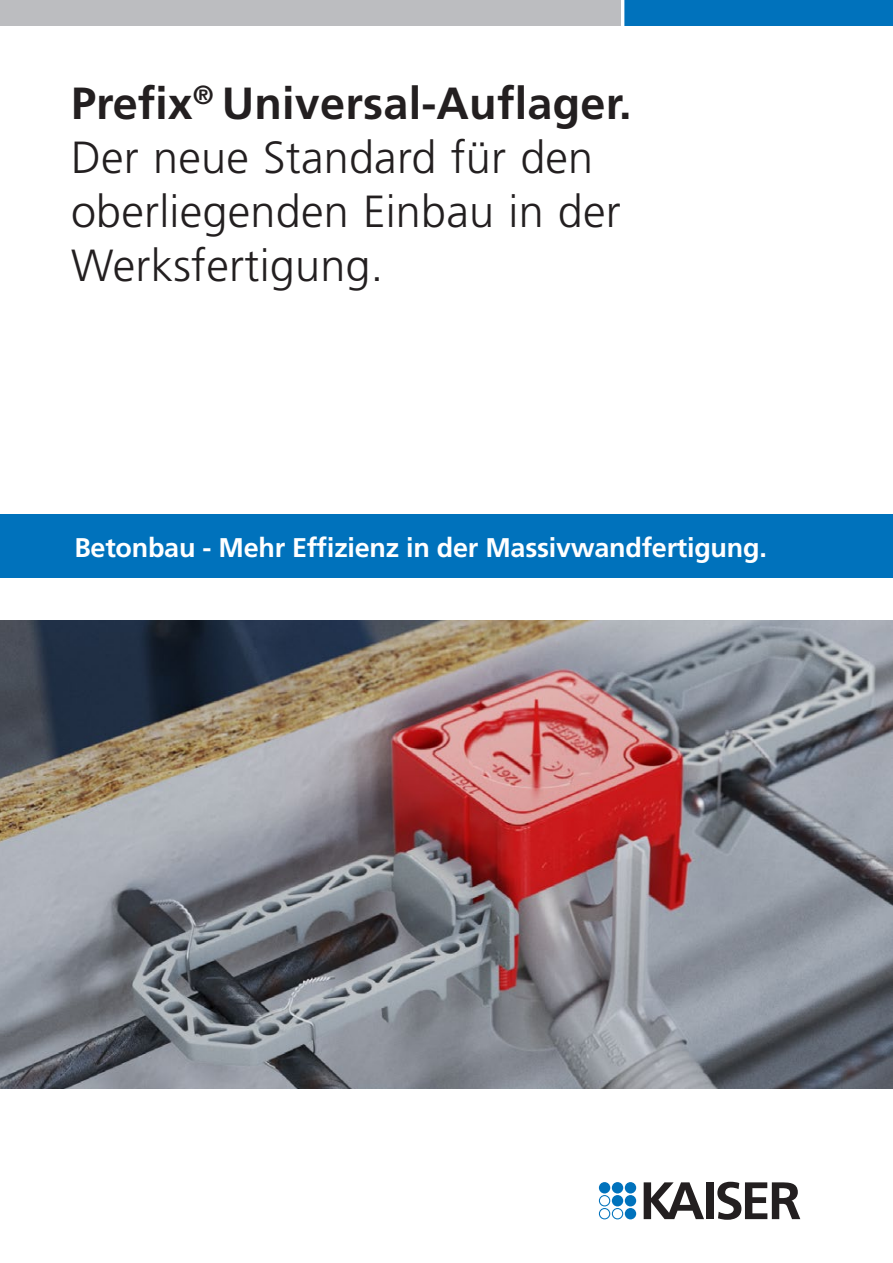
<style>
.page{position:relative;width:893px;height:1263px;background:#fff}
.page>*{position:absolute;margin:0;border:0;box-sizing:border-box;transform-origin:0 0}
.HEADLINE{font:300 45px "Frutiger LT Std";letter-spacing:.005em;color:#231f20}
.HEADLINE-2{font:700 45px "Frutiger LT Std";letter-spacing:.005em;color:#231f20}
.t1{font:700 27px "Frutiger LT Std";letter-spacing:-.01em;color:#fff}
</style>
<div class="page">
<div style="left:625px;top:1195px;width:11px;height:11px;background:#0072bc;border-radius:50%"></div>
<div style="left:612px;top:1182px;width:11px;height:11px;background:#0072bc;border-radius:50%"></div>
<div style="left:625px;top:1182px;width:11px;height:11px;background:#0072bc;border-radius:50%"></div>
<div style="left:599px;top:1182px;width:11px;height:11px;background:#0072bc;border-radius:50%"></div>
<div style="left:625px;top:1208px;width:11px;height:11px;background:#0072bc;border-radius:50%"></div>
<svg style="left:599px;top:1195px;width:24px;height:24px"></svg>
<div style="left:706px;top:1182px;width:8px;height:37px;background:#231f20"></div>
<svg style="left:717px;top:1182px;width:83px;height:38px"></svg>
<svg style="left:644px;top:1182px;width:60px;height:37px"></svg>
<div style="left:0;top:514px;width:893px;height:64px;background:#0072bc"></div>
<div style="left:0;top:0;width:623px;height:26px;background:#bcbdc0"></div>
<div style="left:623px;top:0;width:270px;height:26px;background:#0072bc"></div>
<hr style="left:621px;top:0;width:3px;height:29px;background:#fff">
<img style="left:0;top:621px;width:893px;height:468px">
<p class="HEADLINE-2" style="left:71px;top:77px;width:562px">Prefix<sup>®</sup> Universal-Auflager.</p>
<p class="HEADLINE" style="left:71px;top:132px;width:524px">Der neue Standard für den</p>
<p class="HEADLINE" style="left:71px;top:186px;width:551px">oberliegenden Einbau in der</p>
<p class="HEADLINE" style="left:71px;top:240px;width:314px">Werksfertigung.</p>
<p class="t1" style="left:74px;top:531px;width:694px">Betonbau - Mehr Effizienz in der Massivwandfertigung.</p>
</div>
